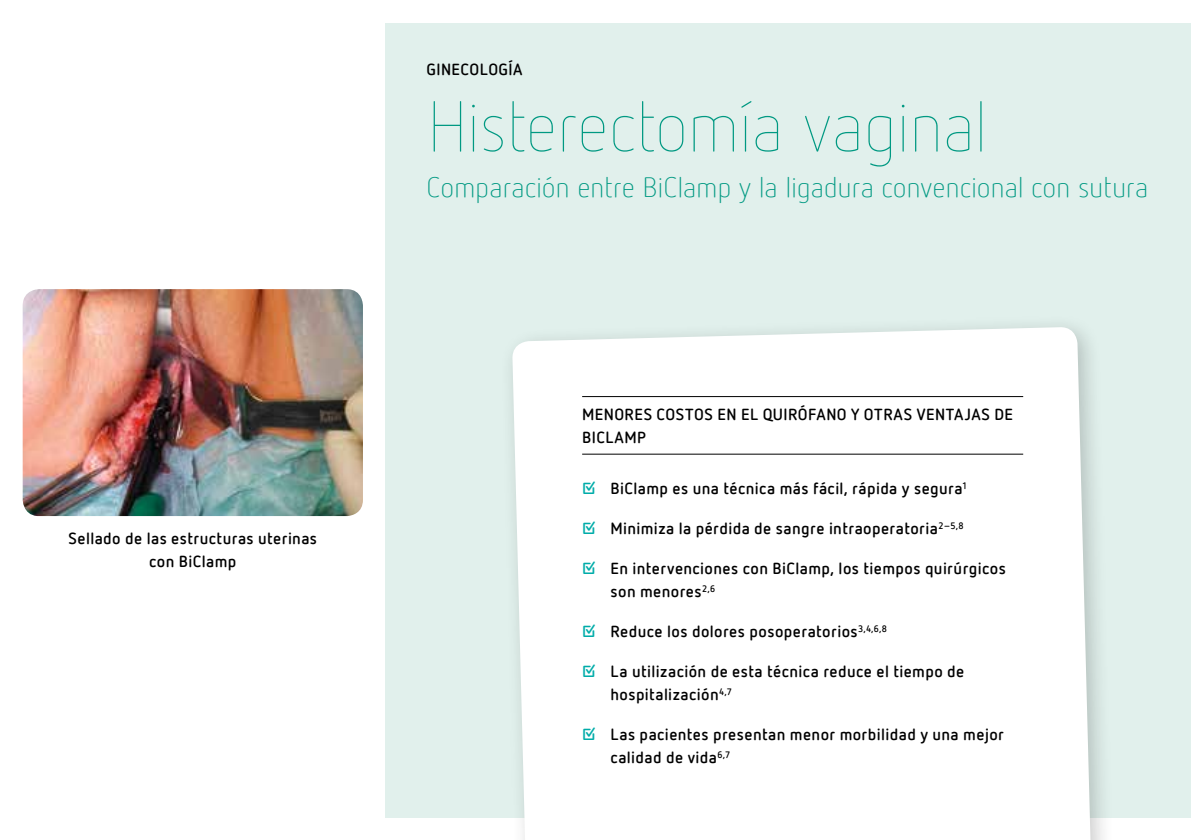
<style>
.page{position:relative;width:1191px;height:840px;background:#fff}
.page>*{position:absolute;margin:0;border:0;box-sizing:border-box;transform-origin:0 0}
.t1{font:100 70px "Netto Offc Pro";letter-spacing:-.02em;color:#009982}
.t2{font:300 28px "Netto Offc Pro";letter-spacing:-.01em;color:#009982}
.t3{font:700 16px/23px "Netto Offc Pro";letter-spacing:.025em;color:#000}
.s1{color:#00aca9}
</style>
<div class="page">
<div style="left:386px;top:23px;width:805px;height:793px;background:#e1f0ec"></div>
<div style="left:499px;top:314px;width:618px;height:525px;background:#000;opacity:.2"></div>
<div style="left:512px;top:326px;width:581px;height:513px;background:#fff"></div>
<hr style="left:582px;top:396px;width:441px;height:1px;background:#000">
<hr style="left:582px;top:453px;width:441px;height:1px;background:#000">
<img style="left:23px;top:289px;width:340px;height:226px">
<p class="t3" style="left:69px;top:526px;width:250px;text-align:center">Sellado de las estructuras uterinas con BiClamp</p>
<p class="t3" style="left:426px;top:57px;width:97px">GINECOLOGÍA</p>
<h1 class="t1" style="left:426px;top:84px;width:563px">Histerectomía vaginal</h1>
<h2 class="t2" style="left:426px;top:169px;width:723px">Comparación entre BiClamp y la ligadura convencional con sutura</h2>
<p class="t3" style="left:582px;top:401px;width:432px">MENORES COSTOS EN EL QUIRÓFANO Y OTRAS VENTAJAS DE<br>BICLAMP</p>
<p class="t3" style="left:582px;top:476px;width:386px"><span class="s1">☑</span> BiClamp es una técnica más fácil, rápida y segura<sup>1</sup></p>
<p class="t3" style="left:582px;top:516px;width:383px"><span class="s1">☑</span> Minimiza la pérdida de sangre intraoperatoria<sup>2–5,8</sup></p>
<p class="t3" style="left:610px;top:556px;width:397px;text-indent:-28px"><span class="s1">☑</span> En intervenciones con BiClamp, los tiempos quirúrgicos son menores<sup>2,6</sup></p>
<p class="t3" style="left:582px;top:619px;width:306px"><span class="s1">☑</span> Reduce los dolores posoperatorios<sup>3,4,6,8</sup></p>
<p class="t3" style="left:610px;top:659px;width:355px;text-indent:-28px"><span class="s1">☑</span> La utilización de esta técnica reduce el tiempo de hospitalización<sup>4,7</sup></p>
<p class="t3" style="left:610px;top:722px;width:395px;text-indent:-28px"><span class="s1">☑</span> Las pacientes presentan menor morbilidad y una mejor calidad de vida<sup>6,7</sup></p>
</div>
